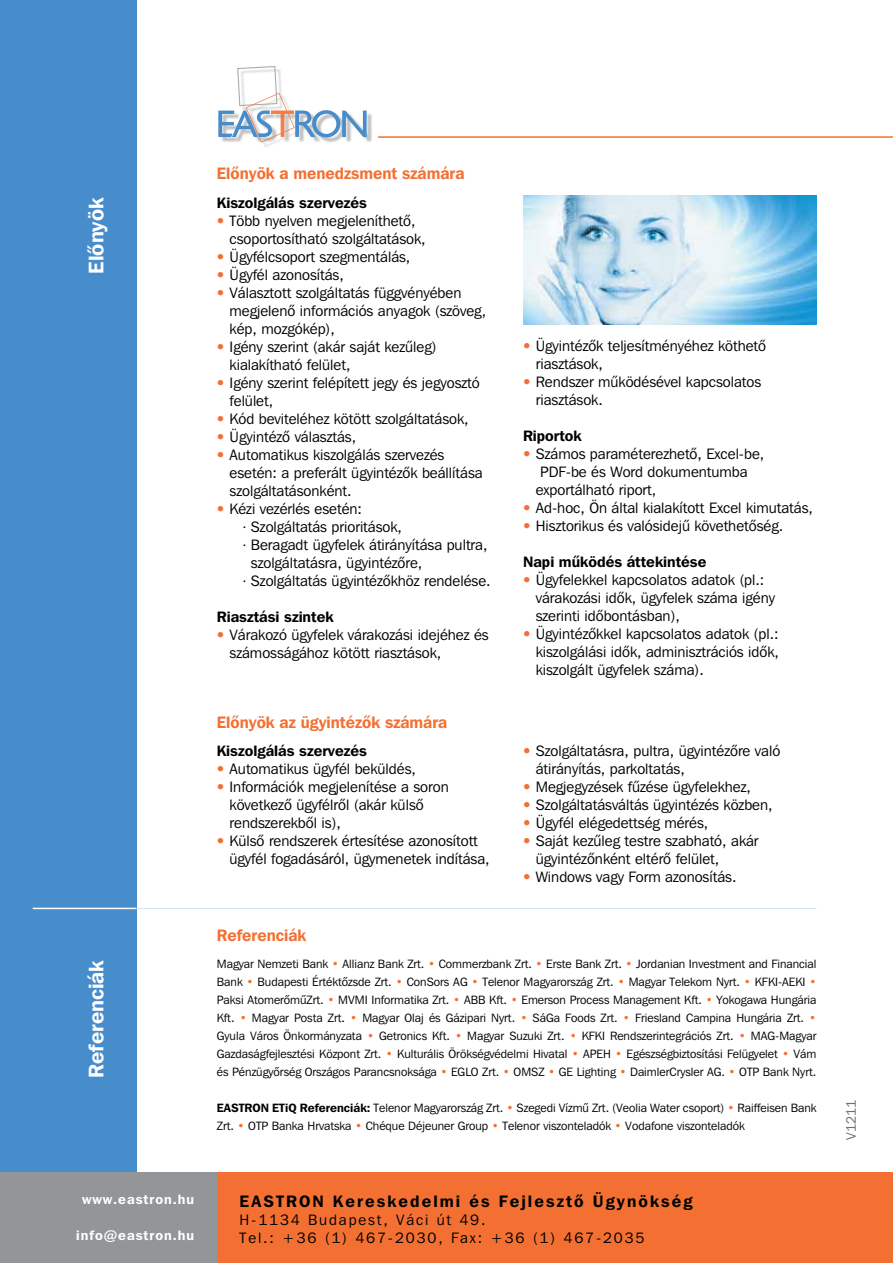
<style>
.page{position:relative;width:893px;height:1263px;background:#fff}
.page>*{position:absolute;margin:0;border:0;box-sizing:border-box;transform-origin:0 0}
.t1{font:21px "Franklin Gothic Demi HU Demi";color:#fff}
.t2{font:16.5px "Franklin Gothic Demi HU Demi";color:#f37032}
.t3{font:16.5px "Franklin Gothic Demi HU Demi";letter-spacing:.125em;color:#000}
.t4{font:15px/18px "Franklin Gothic Bk HU Book";color:#000}
.t5{font:15px "Franklin Gothic Demi HU Demi";color:#000}
.t6{font:15px/18px "Franklin Gothic Bk HU Book";letter-spacing:.125em;color:#000}
.t7{font:13.5px "Franklin Gothic Demi HU Demi";letter-spacing:.07em;color:#fff}
.t8{font:13.5px "Franklin Gothic Bk HU Book";color:#6d6e71}
.t9{font:12px/18px "Franklin Gothic Bk HU Book";color:#000;text-align:justify}
.t10{font:12px "Franklin Gothic Demi HU Demi";color:#000}
.s1{font-family:"Helvetica Neue LT Std";font-weight:300;color:#f37032}
.s2{font-family:"Helvetica Neue LT Std";font-weight:300}
.s3{color:#f37032}
.s4{font-family:"Franklin Gothic Demi HU Demi"}
</style>
<div class="page">
<div style="left:0;top:0;width:136px;height:1181px;background:#488dcb"></div>
<img style="left:523px;top:196px;width:293px;height:128px">
<div style="left:217px;top:1173px;width:676px;height:90px;background:#f37032"></div>
<div style="left:0;top:1173px;width:217px;height:90px;background:#939598"></div>
<div style="left:221px;top:69px;width:152px;height:80px;background:#000;opacity:.25"></div>
<svg style="left:218px;top:66px;width:149px;height:77px"></svg>
<hr style="left:378px;top:136px;width:515px;height:2px;background:#f37032">
<hr style="left:33px;top:908px;width:103px;height:1px;background:#fff">
<hr style="left:136px;top:908px;width:680px;height:1px;background:#d6e0f2">
<h1 class="t1" style="left:83px;top:274px;width:78px;rotate:-90deg">Elônyök</h1>
<h1 class="t1" style="left:83px;top:1078px;width:119px;rotate:-90deg">Referenciák</h1>
<p class="t2" style="left:217px;top:163px;width:249px">Elônyök a menedzsment számára</p>
<p class="t5" style="left:217px;top:193px;width:152px">Kiszolgálás szervezés</p>
<p class="t4" style="left:230px;top:212px;width:198px;text-indent:-13px"><span class="s1">•</span> Több nyelven megjeleníthetô, csoportosítható szolgáltatások,</p>
<p class="t4" style="left:217px;top:248px;width:195px"><span class="s1">•</span> Ügyfélcsoport szegmentálás,</p>
<p class="t4" style="left:217px;top:266px;width:129px"><span class="s1">•</span> Ügyfél azonosítás,</p>
<p class="t4" style="left:230px;top:284px;width:258px;text-indent:-13px"><span class="s1">•</span> Választott szolgáltatás függvényében megjelenô információs anyagok (szöveg, kép, mozgókép),</p>
<p class="t4" style="left:230px;top:338px;width:208px;text-indent:-13px"><span class="s1">•</span> Igény szerint (akár saját kezûleg) kialakítható felület,</p>
<p class="t4" style="left:230px;top:374px;width:252px;text-indent:-13px"><span class="s1">•</span> Igény szerint felépített jegy és jegyosztó felület,</p>
<p class="t4" style="left:217px;top:410px;width:253px"><span class="s1">•</span> Kód beviteléhez kötött szolgáltatások,</p>
<p class="t4" style="left:217px;top:428px;width:141px"><span class="s1">•</span> Ügyintézô választás,</p>
<p class="t4" style="left:230px;top:446px;width:255px;text-indent:-13px"><span class="s1">•</span> Automatikus kiszolgálás szervezés esetén: a preferált ügyintézôk beállítása szolgáltatásonként.</p>
<p class="t4" style="left:217px;top:500px;width:147px"><span class="s1">•</span> Kézi vezérlés esetén:</p>
<p class="t4" style="left:242px;top:518px;width:161px"><span class="s2">∙</span> Szolgáltatás prioritások,</p>
<p class="t4" style="left:242px;top:536px;width:247px"><span class="s2">∙</span> Beragadt ügyfelek átirányítása pultra,</p>
<p class="t4" style="left:251px;top:554px;width:173px">szolgáltatásra, ügyintézôre,</p>
<p class="t4" style="left:242px;top:572px;width:250px"><span class="s2">∙</span> Szolgáltatás ügyintézôkhöz rendelése.</p>
<p class="t5" style="left:217px;top:607px;width:118px">Riasztási szintek</p>
<p class="t4" style="left:230px;top:626px;width:261px;text-indent:-13px"><span class="s1">•</span> Várakozó ügyfelek várakozási idejéhez és számosságához kötött riasztások,</p>
<p class="t2" style="left:217px;top:712px;width:232px">Elônyök az ügyintézôk számára</p>
<p class="t5" style="left:217px;top:742px;width:152px">Kiszolgálás szervezés</p>
<p class="t4" style="left:217px;top:760px;width:201px"><span class="s1">•</span> Automatikus ügyfél beküldés,</p>
<p class="t4" style="left:230px;top:778px;width:221px;text-indent:-13px"><span class="s1">•</span> Információk megjelenítése a soron következô ügyfélrôl (akár külsô rendszerekbôl is),</p>
<p class="t4" style="left:230px;top:832px;width:262px;text-indent:-13px"><span class="s1">•</span> Külsô rendszerek értesítése azonosított ügyfél fogadásáról, ügymenetek indítása,</p>
<p class="t4" style="left:536px;top:337px;width:232px;text-indent:-13px"><span class="s1">•</span> Ügyintézôk teljesítményéhez köthetô riasztások,</p>
<p class="t4" style="left:536px;top:373px;width:227px;text-indent:-13px"><span class="s1">•</span> Rendszer mûködésével kapcsolatos riasztások.</p>
<p class="t5" style="left:523px;top:427px;width:60px">Riportok</p>
<p class="t4" style="left:536px;top:445px;width:230px;text-indent:-13px"><span class="s1">•</span> Számos paraméterezhetô, Excel-be,<br>PDF-be és Word dokumentumba exportálható riport,</p>
<p class="t4" style="left:523px;top:499px;width:291px"><span class="s1">•</span> Ad-hoc, Ön által kialakított Excel kimutatás,</p>
<p class="t4" style="left:523px;top:517px;width:262px"><span class="s1">•</span> Hisztorikus és valósidejû követhetôség.</p>
<p class="t5" style="left:523px;top:553px;width:185px">Napi mûködés áttekintése</p>
<p class="t4" style="left:536px;top:571px;width:241px;text-indent:-13px"><span class="s1">•</span> Ügyfelekkel kapcsolatos adatok (pl.: várakozási idôk, ügyfelek száma igény szerinti idôbontásban),</p>
<p class="t4" style="left:536px;top:625px;width:245px;text-align:justify;text-indent:-13px"><span class="s1">•</span> Ügyintézôkkel kapcsolatos adatok (pl.: kiszolgálási idôk, adminisztrációs idôk, kiszolgált ügyfelek száma).</p>
<p class="t4" style="left:536px;top:741px;width:246px;text-indent:-13px"><span class="s1">•</span> Szolgáltatásra, pultra, ügyintézôre való átirányítás, parkoltatás,</p>
<p class="t4" style="left:523px;top:777px;width:229px"><span class="s1">•</span> Megjegyzések fûzése ügyfelekhez,</p>
<p class="t4" style="left:523px;top:795px;width:251px"><span class="s1">•</span> Szolgáltatásváltás ügyintézés közben,</p>
<p class="t4" style="left:523px;top:813px;width:187px"><span class="s1">•</span> Ügyfél elégedettség mérés,</p>
<p class="t4" style="left:536px;top:831px;width:224px;text-indent:-13px"><span class="s1">•</span> Saját kezûleg testre szabható, akár ügyintézônként eltérô felület,</p>
<p class="t4" style="left:523px;top:867px;width:215px"><span class="s1">•</span> Windows vagy Form azonosítás.</p>
<p class="t2" style="left:217px;top:925px;width:91px">Referenciák</p>
<p class="t9" style="left:217px;top:954px;width:601px">Magyar Nemzeti Bank <span class="s3">•</span> Allianz Bank Zrt. <span class="s3">•</span> Commerzbank Zrt. <span class="s3">•</span> Erste Bank Zrt. <span class="s3">•</span> Jordanian Investment and Financial Bank <span class="s3">•</span> Budapesti Értéktôzsde Zrt. <span class="s3">•</span> ConSors AG <span class="s3">•</span> Telenor Magyarország Zrt. <span class="s3">•</span> Magyar Telekom Nyrt. <span class="s3">•</span> KFKI-AEKI <span class="s3">• </span>Paksi AtomerômûZrt. <span class="s3">•</span> MVMI Informatika Zrt. <span class="s3">•</span> ABB Kft. <span class="s3">•</span> Emerson Process Management Kft. <span class="s3">•</span> Yokogawa Hungária Kft. <span class="s3">•</span> Magyar Posta Zrt. <span class="s3">•</span> Magyar Olaj és Gázipari Nyrt. <span class="s3">•</span> SáGa Foods Zrt. <span class="s3">•</span> Friesland Campina Hungária Zrt. <span class="s3">• </span>Gyula Város Önkormányzata <span class="s3">•</span> Getronics Kft. <span class="s3">•</span> Magyar Suzuki Zrt. <span class="s3">•</span> KFKI Rendszerintegrációs Zrt. <span class="s3">•</span> MAG-Magyar Gazdaságfejlesztési Központ Zrt. <span class="s3">•</span> Kulturális Örökségvédelmi Hivatal <span class="s3">•</span> APEH <span class="s3">•</span> Egészségbiztosítási Felügyelet <span class="s3">•</span> Vám és Pénzügyôrség Országos Parancsnoksága <span class="s3">•</span> EGLO Zrt. <span class="s3">•</span> OMSZ <span class="s3">•</span> GE Lighting <span class="s3">•</span> DaimlerCrysler AG. <span class="s3">•</span> OTP Bank Nyrt.</p>
<p class="t10" style="left:217px;top:1100px;width:37px">EASTRON</p>
<p class="t9" style="left:217px;top:1098px;width:601px;text-indent:55px"><span class="s4">ETiQ Referenciák:</span> Telenor Magyarország Zrt. <span class="s3">•</span> Szegedi Vízmû Zrt. (Veolia Water csoport) <span class="s3">•</span> Raiffeisen Bank<br>Zrt. <span class="s3">•</span> OTP Banka Hrvatska <span class="s3">•</span> Chéque Déjeuner Group <span class="s3">•</span> Telenor viszonteladók <span class="s3">•</span> Vodafone viszonteladók</p>
<p class="t7" style="left:82px;top:1191px;width:113px">www.eastron.hu</p>
<p class="t7" style="left:76px;top:1227px;width:119px">info@eastron.hu</p>
<p class="t3" style="left:240px;top:1190px;width:454px">EasTron Kereskedelmi és Fejlesztõ Ügynökség</p>
<p class="t6" style="left:240px;top:1210px;width:406px">H-1134 Budapest, Váci út 49.<br>Tel.: +36 (1) 467-2030, Fax: +36 (1) 467-2035</p>
<p class="t8" style="left:843px;top:1140px;width:41px;rotate:-90deg">V1211</p>
</div>
